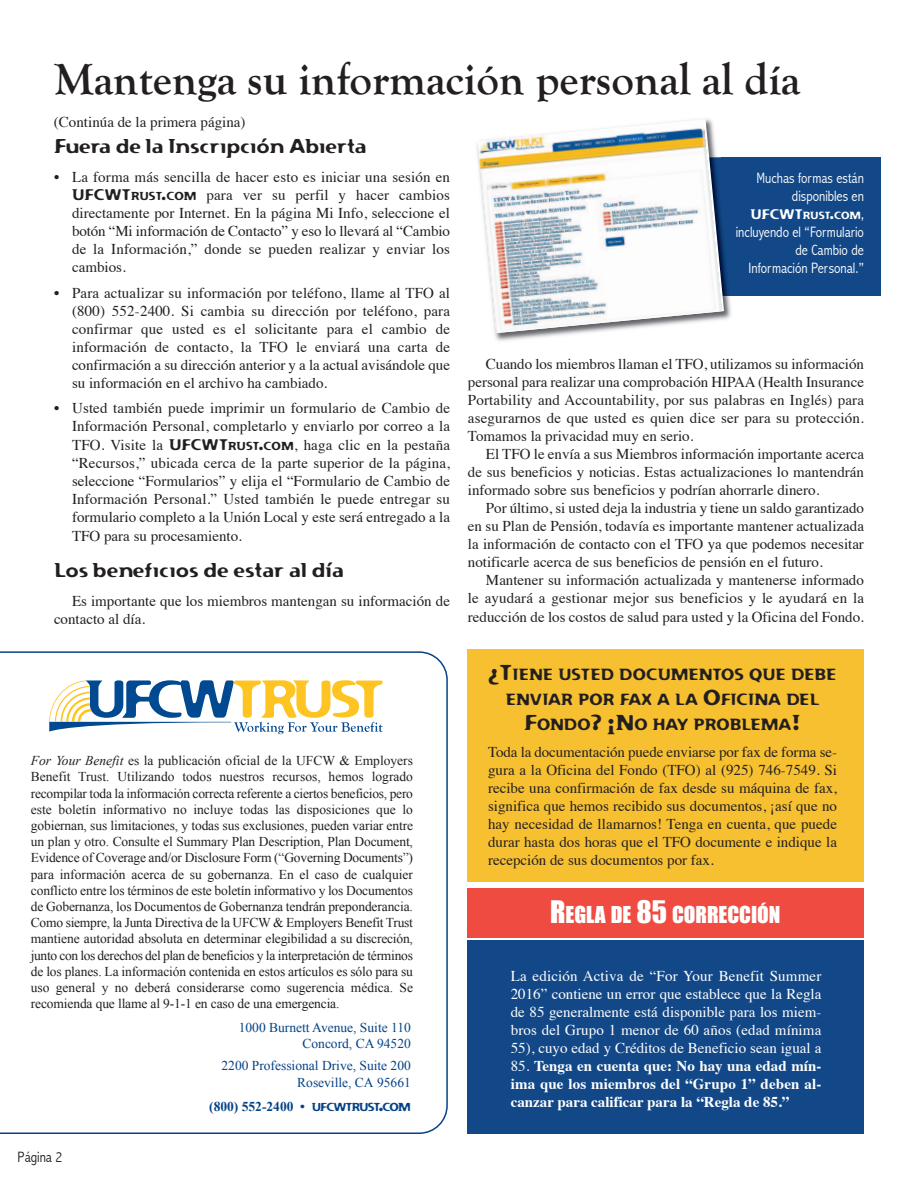
<style>
.page{position:relative;width:918px;height:1188px;background:#fff}
.page>*{position:absolute;margin:0;border:0;box-sizing:border-box;transform-origin:0 0}
.t1{font:700 45px "Goudy Old Style T";color:#231f20}
.t2{font:21.3px "Impact";color:#fff}
.t3{font:19.5px "Flexure";color:#231f20}
.t4{font:15.75px/25.2px "Flexure";color:#231f20;text-align:center}
.t5{font:15px/18px "Times";color:#231f20;text-align:justify}
.t6{font:15px/18px "Times";color:#fff;text-align:justify}
.t7{font:700 15px/18px "Times";color:#fff;text-align:justify}
.t8{font:300 condensed 15px/18px "Abadi";color:#fff;text-align:right}
.t9{font:300 condensed 15px "Abadi";color:#231f20}
.t10{font:13.5px/16.2px "Times New Roman";letter-spacing:-.01em;color:#231f20;text-align:justify}
.t11{font:13.5px/16.2px "Times New Roman";color:#054286;text-align:right}
.t12{font:700 13.5px "Times New Roman";color:#054286}
.t13{font:10.2px "Flexure";letter-spacing:-.015em;color:#fff}
.s1{font-family:"Flexure"}
.s2{font-family:"Flexure";font-size:11.25px}
.s3{font-style:italic}
.s4{font-family:"Flexure";font-weight:400;font-size:11.25px}
.s5{font-family:"Flexure";font-weight:400;font-size:15px}
.s6{font-size:13.5px}
.s7{font-family:"Abadi";font-weight:300;font-stretch:condensed;font-size:15px}
.s8{font-size:21px}
.s9{font-size:28.5px}
.s10{font-weight:400}
</style>
<div class="page">
<div style="left:663px;top:158px;width:218px;height:138px;background:#124888"></div>
<div style="left:467px;top:941px;width:397px;height:193px;background:#124888"></div>
<div style="left:467px;top:888px;width:397px;height:50px;background:#ef4b41"></div>
<img style="left:477px;top:118px;width:260px;height:223px">
<img style="left:724px;top:158px;width:10px;height:138px">
<img style="left:478px;top:119px;width:244px;height:214px">
<div style="left:467px;top:650px;width:397px;height:232px;background:#f7c030"></div>
<svg style="left:0;top:651px;width:448px;height:483px"></svg>
<div style="left:50px;top:671px;width:343px;height:73px;background:#fff"></div>
<svg style="left:50px;top:680px;width:333px;height:54px"></svg>
<h1 class="t1" style="left:54px;top:54px;width:748px">Mantenga su información personal al día</h1>
<p class="t5" style="left:54px;top:114px;width:193px">(Continúa de la primera página)</p>
<h3 class="t3" style="left:54px;top:134px;width:314px">Fuera de la Inscripción Abierta</h3>
<p class="t5" style="left:72px;top:169px;width:379px;text-indent:-18px">• La forma más sencilla de hacer esto es iniciar una sesión en <span class="s1">UFCWT</span><span class="s2">RUST</span><span class="s1">.</span><span class="s2">COM</span> para ver su perfil y hacer cambios directamente por Internet. En la página Mi Info, seleccione el botón “Mi información de Contacto” y eso lo llevará al “Cambio de la Información,” donde se pueden realizar y enviar los cambios.</p>
<p class="t5" style="left:72px;top:285px;width:379px;text-indent:-18px">• Para actualizar su información por teléfono, llame al TFO al (800) 552-2400. Si cambia su dirección por teléfono, para confirmar que usted es el solicitante para el cambio de información de contacto, la TFO le enviará una carta de confirmación a su dirección anterior y a la actual avisándole que su información en el archivo ha cambiado.</p>
<p class="t5" style="left:72px;top:400px;width:379px;text-indent:-18px">• Usted también puede imprimir un formulario de Cambio de Información Personal, completarlo y enviarlo por correo a la TFO. Visite la <span class="s1">UFCWT</span><span class="s2">RUST</span><span class="s1">.</span><span class="s2">COM</span>, haga clic en la pestaña “Recursos,” ubicada cerca de la parte superior de la página, seleccione “Formularios” y elija el “Formulario de Cambio de Información Personal.” Usted también le puede entregar su formulario completo a la Unión Local y este será entregado a la TFO para su procesamiento.</p>
<h3 class="t3" style="left:54px;top:558px;width:291px">Los beneficios de estar al día</h3>
<p class="t5" style="left:54px;top:594px;width:397px;text-indent:18px">Es importante que los miembros mantengan su información de contacto al día.</p>
<p class="t10" style="left:31px;top:752px;width:384px"><span class="s3">For Your Benefit</span> es la publicación oficial de la UFCW &amp; Employers Benefit Trust. Utilizando todos nuestros recursos, hemos logrado recompilar toda la información correcta referente a ciertos beneficios, pero este boletín informativo no incluye todas las disposiciones que lo gobiernan, sus limitaciones, y todas sus exclusiones, pueden variar entre un plan y otro. Consulte el Summary Plan Description, Plan Document, Evidence of Coverage and/or Disclosure Form (“Governing Documents”) para información acerca de su gobernanza. En el caso de cualquier conflicto entre los términos de este boletín informativo y los Documentos de Gobernanza, los Documentos de Gobernanza tendrán preponderancia.<br>Como siempre, la Junta Directiva de la UFCW &amp; Employers Benefit Trust mantiene autoridad absoluta en determinar elegibilidad a su discreción, junto con los derechos del plan de beneficios y la interpretación de términos de los planes. La información contenida en estos artículos es sólo para su uso general y no deberá considerarse como sugerencia médica. Se recomienda que llame al 9-1-1 en caso de una emergencia.</p>
<p class="t11" style="left:239px;top:1019px;width:174px">1000 Burnett Avenue, Suite 110<br>Concord, CA 94520</p>
<p class="t11" style="left:222px;top:1058px;width:191px">2200 Professional Drive, Suite 200<br>Roseville, CA 95661</p>
<p class="t12" style="left:209px;top:1099px;width:203px">(800) 552-2400 • <span class="s4">UFCWTRUST</span><span class="s5">.</span><span class="s4">COM</span></p>
<p class="t9" style="left:18px;top:1149px;width:46px">Página 2</p>
<p class="t8" style="left:756px;top:169px;width:109px">Muchas formas están disponibles en</p>
<p class="t13" style="left:750px;top:209px;width:115px"><span class="s6">UFCWT</span>RUST<span class="s6">.</span>COM<span class="s7">,</span></p>
<p class="t8" style="left:736px;top:224px;width:130px">incluyendo el “Formulario de Cambio de<br>Información Personal.”</p>
<p class="t5" style="left:468px;top:356px;width:398px;text-indent:18px">Cuando los miembros llaman el TFO, utilizamos su información personal para realizar una comprobación HIPAA (Health Insurance Portability and Accountability, por sus palabras en Inglés) para asegurarnos de que usted es quien dice ser para su protección.<br>Tomamos la privacidad muy en serio.</p>
<p class="t5" style="left:468px;top:446px;width:397px;text-indent:18px">El TFO le envía a sus Miembros información importante acerca de sus beneficios y noticias. Estas actualizaciones lo mantendrán informado sobre sus beneficios y podrían ahorrarle dinero.</p>
<p class="t5" style="left:468px;top:500px;width:397px;text-indent:18px">Por último, si usted deja la industria y tiene un saldo garantizado en su Plan de Pensión, todavía es importante mantener actualizada la información de contacto con el TFO ya que podemos necesitar notificarle acerca de sus beneficios de pensión en el futuro.</p>
<p class="t5" style="left:468px;top:572px;width:397px;line-height:18.6px;text-indent:18px">Mantener su información actualizada y mantenerse informado le ayudará a gestionar mejor sus beneficios y le ayudará en la reducción de los costos de salud para usted y la Oficina del Fondo.</p>
<p class="t4" style="left:489px;top:662px;width:349px"><span class="s8">¿T</span>IENE USTED DOCUMENTOS QUE DEBE<br>ENVIAR POR FAX A LA <span class="s8">O</span>FICINA DEL<br><span class="s8">F</span>ONDO<span class="s8">? ¡N</span>O HAY PROBLEMA<span class="s8">!</span></p>
<p class="t5" style="left:488px;top:744px;width:350px">Toda la documentación puede enviarse por fax de forma se&shy;gura a la Oficina del Fondo (TFO) al (925) 746-7549. Si recibe una confirmación de fax desde su máquina de fax, significa que hemos recibido sus documentos, ¡así que no hay necesidad de llamarnos! Tenga en cuenta, que puede durar hasta dos horas que el TFO documente e indique la recepción de sus documentos por fax.</p>
<h2 class="t2" style="left:550px;top:902px;width:232px"><span class="s9">R</span>EGLA DE <span class="s9">85</span> CORRECCIÓN</h2>
<p class="t6" style="left:511px;top:968px;width:312px">La edición Activa de “For Your Benefit Summer 2016” contiene un error que establece que la Regla de 85 generalmente está disponible para los miem&shy;bros del Grupo 1 menor de 60 años (edad mínima 55), cuyo edad y Créditos de Beneficio sean igual a</p>
<p class="t7" style="left:511px;top:1058px;width:312px"><span class="s10">85.</span> Tenga en cuenta que: No hay una edad mín&shy;ima que los miembros del “Grupo 1” deben al&shy;canzar para calificar para la “Regla de 85.”</p>
</div>
